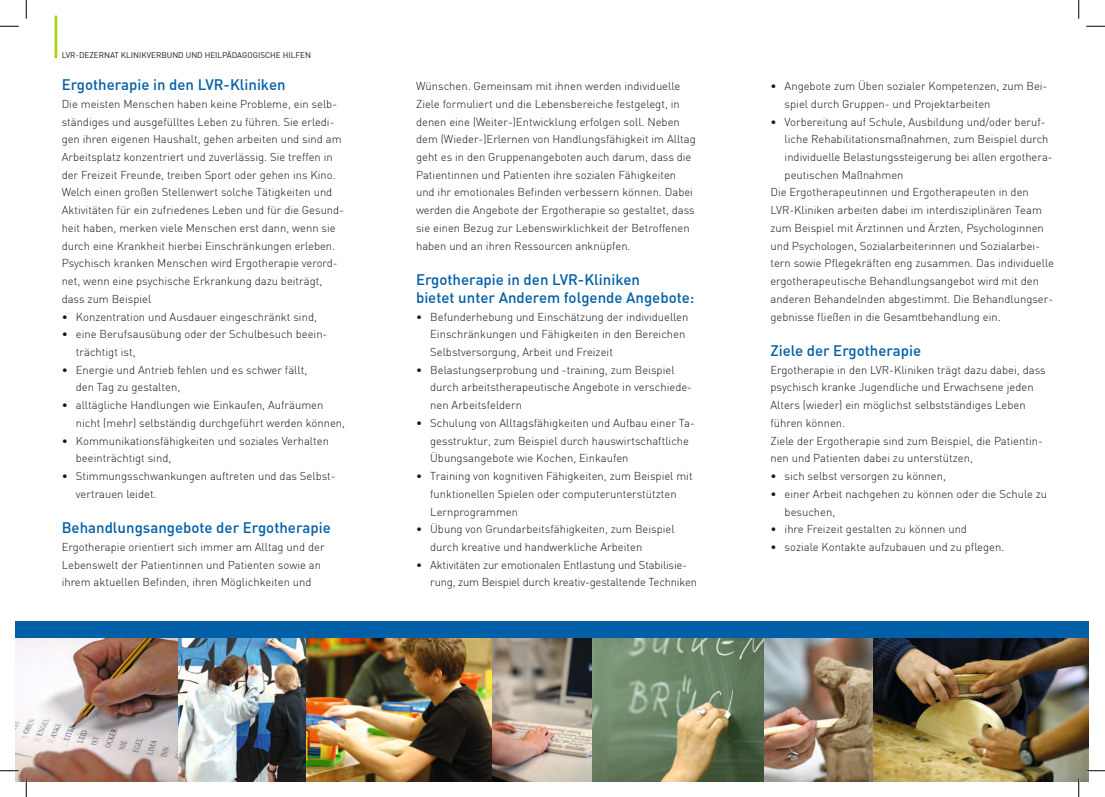
<style>
.page{position:relative;width:1105px;height:797px;background:#fff}
.page>*{position:absolute;margin:0;border:0;box-sizing:border-box;transform-origin:0 0}
.t1{font:500 15px/17.8px "DIN";color:#005fa6}
.t2{font:300 11.25px/17.8px "DIN";color:#151616}
.t3{font:8.12px "DIN";color:#151616}
</style>
<div class="page">
<hr style="left:55px;top:16px;width:2px;height:42px;background:#a4d20c">
<img style="left:16px;top:638px;width:163px;height:143px">
<img style="left:873px;top:638px;width:215px;height:143px">
<img style="left:179px;top:638px;width:127px;height:143px">
<img style="left:591px;top:638px;width:173px;height:143px">
<img style="left:764px;top:638px;width:109px;height:143px">
<img style="left:306px;top:638px;width:285px;height:143px">
<div style="left:16px;top:622px;width:1073px;height:16px;background:#005fa6"></div>
<svg style="left:0;top:25px;width:19px;height:2px"></svg>
<svg style="left:1086px;top:25px;width:19px;height:2px"></svg>
<svg style="left:0;top:770px;width:19px;height:1px"></svg>
<svg style="left:1086px;top:770px;width:19px;height:1px"></svg>
<svg style="left:25px;top:0;width:2px;height:19px"></svg>
<svg style="left:25px;top:778px;width:2px;height:19px"></svg>
<svg style="left:1078px;top:0;width:1px;height:19px"></svg>
<svg style="left:1078px;top:778px;width:1px;height:19px"></svg>
<p class="t3" style="left:62px;top:50px;width:251px">LVR-DEZERNAT KLINIKVERBUND UND HEILPÄDAGOGISCHE HILFEN</p>
<h1 class="t1" style="left:62px;top:75px;width:225px">Ergotherapie in den LVR-Kliniken</h1>
<p class="t2" style="left:62px;top:95px;width:284px">Die meisten Menschen haben keine Probleme, ein selb&shy;ständiges und ausgefülltes Leben zu führen. Sie erledi&shy;gen ihren eigenen Haushalt, gehen arbeiten und sind am Arbeitsplatz konzentriert und zuverlässig. Sie treffen in der Freizeit Freunde, treiben Sport oder gehen ins Kino.<br>Welch einen großen Stellenwert solche Tätigkeiten und Aktivitäten für ein zufriedenes Leben und für die Gesund&shy;heit haben, merken viele Menschen erst dann, wenn sie durch eine Krankheit hierbei Einschränkungen erleben.<br>Psychisch kranken Menschen wird Ergotherapie verord&shy;net, wenn eine psychische Erkrankung dazu beiträgt, dass zum Beispiel</p>
<p class="t2" style="left:62px;top:307px;width:257px">• Konzentration und Ausdauer eingeschränkt sind,</p>
<p class="t2" style="left:76px;top:325px;width:253px;text-indent:-14px">• eine Berufsausübung oder der Schulbesuch beein&shy;trächtigt ist,</p>
<p class="t2" style="left:76px;top:360px;width:233px;text-indent:-14px">• Energie und Antrieb fehlen und es schwer fällt, den Tag zu gestalten,</p>
<p class="t2" style="left:76px;top:396px;width:271px;text-indent:-14px">• alltägliche Handlungen wie Einkaufen, Aufräumen nicht (mehr) selbständig durchgeführt werden können,</p>
<p class="t2" style="left:76px;top:431px;width:255px;text-indent:-14px">• Kommunikationsfähigkeiten und soziales Verhalten beeinträchtigt sind,</p>
<p class="t2" style="left:76px;top:467px;width:261px;text-indent:-14px">• Stimmungsschwankungen auftreten und das Selbst&shy;vertrauen leidet.</p>
<h1 class="t1" style="left:62px;top:518px;width:271px">Behandlungsangebote der Ergotherapie</h1>
<p class="t2" style="left:62px;top:538px;width:264px">Ergotherapie orientiert sich immer am Alltag und der<br>Lebenswelt der Patientinnen und Patienten sowie an ihrem aktuellen Befinden, ihren Möglichkeiten und</p>
<p class="t2" style="left:416px;top:77px;width:281px">Wünschen. Gemeinsam mit ihnen werden individuelle Ziele formuliert und die Lebensbereiche festgelegt, in denen eine (Weiter-)Entwicklung erfolgen soll. Neben dem (Wieder-)Erlernen von Handlungsfähigkeit im Alltag geht es in den Gruppenangeboten auch darum, dass die Patientinnen und Patienten ihre sozialen Fähigkeiten und ihr emotionales Befinden verbessern können. Dabei werden die Angebote der Ergotherapie so gestaltet, dass sie einen Bezug zur Lebenswirklichkeit der Betroffenen haben und an ihren Ressourcen anknüpfen.</p>
<h1 class="t1" style="left:416px;top:270px;width:280px">Ergotherapie in den LVR-Kliniken<br>bietet unter Anderem folgende Angebote:</h1>
<p class="t2" style="left:430px;top:307px;width:260px;text-indent:-14px">• Befunderhebung und Einschätzung der individuellen<br>Einschränkungen und Fähigkeiten in den Bereichen<br>Selbstversorgung, Arbeit und Freizeit</p>
<p class="t2" style="left:430px;top:360px;width:263px;text-indent:-14px">• Belastungserprobung und -training, zum Beispiel durch arbeitstherapeutische Angebote in verschiede&shy;nen Arbeitsfeldern</p>
<p class="t2" style="left:430px;top:414px;width:266px;text-indent:-14px">• Schulung von Alltagsfähigkeiten und Aufbau einer Ta&shy;gesstruktur, zum Beispiel durch hauswirtschaftliche<br>Übungsangebote wie Kochen, Einkaufen</p>
<p class="t2" style="left:430px;top:467px;width:264px;text-indent:-14px">• Training von kognitiven Fähigkeiten, zum Beispiel mit funktionellen Spielen oder computerunterstützten<br>Lernprogrammen</p>
<p class="t2" style="left:430px;top:520px;width:246px;text-indent:-14px">• Übung von Grundarbeitsfähigkeiten, zum Beispiel durch kreative und handwerkliche Arbeiten</p>
<p class="t2" style="left:430px;top:555px;width:268px;text-indent:-14px">• Aktivitäten zur emotionalen Entlastung und Stabilisie&shy;rung, zum Beispiel durch kreativ-gestaltende Techniken</p>
<p class="t2" style="left:785px;top:77px;width:264px;text-indent:-14px">• Angebote zum Üben sozialer Kompetenzen, zum Bei&shy;spiel durch Gruppen- und Projektarbeiten</p>
<p class="t2" style="left:770px;top:112px;width:277px">• Vorbereitung auf Schule, Ausbildung und/oder beruf-</p>
<p class="t2" style="left:785px;top:130px;width:265px">liche Rehabilitationsmaßnahmen, zum Beispiel durch</p>
<p class="t2" style="left:785px;top:148px;width:270px">individuelle Belastungssteigerung bei allen ergothera-</p>
<p class="t2" style="left:785px;top:166px;width:120px">peutischen Maßnahmen</p>
<p class="t2" style="left:770px;top:183px;width:260px">Die Ergotherapeutinnen und Ergotherapeuten in den</p>
<p class="t2" style="left:770px;top:201px;width:273px">LVR-Kliniken arbeiten dabei im interdisziplinären Team</p>
<p class="t2" style="left:770px;top:219px;width:275px">zum Beispiel mit Ärztinnen und Ärzten, Psychologinnen</p>
<p class="t2" style="left:770px;top:237px;width:271px">und Psychologen, Sozialarbeiterinnen und Sozialarbei-</p>
<p class="t2" style="left:770px;top:254px;width:285px">tern sowie Pflegekräften eng zusammen. Das individuelle</p>
<p class="t2" style="left:770px;top:272px;width:270px">ergotherapeutische Behandlungsangebot wird mit den</p>
<p class="t2" style="left:770px;top:290px;width:284px">anderen Behandelnden abgestimmt. Die Behandlungser-</p>
<p class="t2" style="left:770px;top:307px;width:232px">gebnisse fließen in die Gesamtbehandlung ein.</p>
<h1 class="t1" style="left:770px;top:341px;width:152px">Ziele der Ergotherapie</h1>
<p class="t2" style="left:770px;top:360px;width:277px">Ergotherapie in den LVR-Kliniken trägt dazu dabei, dass psychisch kranke Jugendliche und Erwachsene jeden Alters (wieder) ein möglichst selbstständiges Leben führen können.<br>Ziele der Ergotherapie sind zum Beispiel, die Patientin&shy;nen und Patienten dabei zu unterstützen,</p>
<p class="t2" style="left:770px;top:467px;width:177px">• sich selbst versorgen zu können,</p>
<p class="t2" style="left:785px;top:484px;width:264px;text-indent:-14px">• einer Arbeit nachgehen zu können oder die Schule zu besuchen,</p>
<p class="t2" style="left:770px;top:520px;width:198px">• ihre Freizeit gestalten zu können und</p>
<p class="t2" style="left:770px;top:538px;width:235px">• soziale Kontakte aufzubauen und zu pflegen.</p>
</div>
